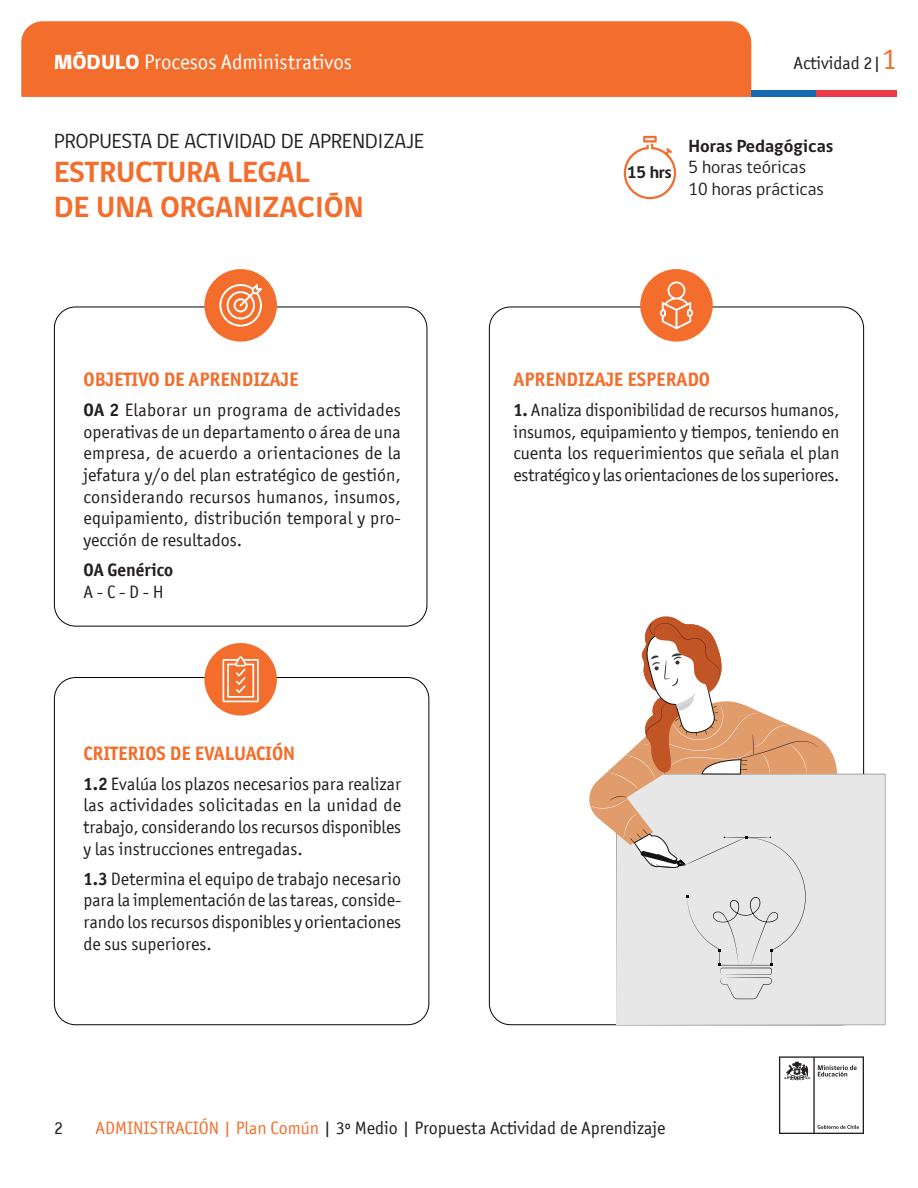
<style>
.page{position:relative;width:918px;height:1188px;background:#fff}
.page>*{position:absolute;margin:0;border:0;box-sizing:border-box;transform-origin:0 0}
.t1{font:700 30px/34.5px "gob CL";color:#f36e2d}
.t2{font:21px "gob CL";color:#231f20}
.t3{font:21px "Officina San ITC";color:#fff}
.t4{font:700 19.5px "Officina San ITC";color:#f36e2d}
.t5{font:18px/21.6px "Officina San ITC";color:#231f20;text-align:justify}
.t6{font:18px/21.6px "gob CL";color:#231f20}
.t7{font:700 18px "gob CL";color:#231f20}
.t8{font:700 18px "Officina San ITC";color:#231f20}
.t9{font:700 17.25px "gob CL";color:#231f20}
.s1{font-family:"gob CL";font-weight:800}
.s2{font-size:30px;color:#f36e2d}
.s3{font-weight:700}
.s4{color:#f36e2d}
</style>
<div class="page">
<svg style="left:779px;top:1056px;width:85px;height:78px"></svg>
<div style="left:21px;top:21px;width:730px;height:76px;background:#f36e2d"></div>
<div style="left:751px;top:90px;width:65px;height:7px;background:#166ab5"></div>
<div style="left:816px;top:90px;width:81px;height:7px;background:#eb3946"></div>
<div style="left:54px;top:307px;width:373px;height:319px;border:1px solid #040503;border-radius:21px"></div>
<div style="left:640px;top:269px;width:73px;height:73px;background:#f36e2d;border-radius:50%"></div>
<svg style="left:660px;top:281px;width:33px;height:48px"></svg>
<div style="left:204px;top:643px;width:73px;height:73px;background:#f36e2d;border-radius:50%"></div>
<svg style="left:223px;top:656px;width:36px;height:46px"></svg>
<div style="left:204px;top:269px;width:73px;height:73px;background:#f36e2d;border-radius:50%"></div>
<svg style="left:219px;top:284px;width:43px;height:43px"></svg>
<svg style="left:624px;top:136px;width:52px;height:63px"></svg>
<div style="left:616px;top:774px;width:269px;height:251px;background:#e6e7e6"></div>
<svg style="left:589px;top:616px;width:248px;height:383px"></svg>
<p class="t3" style="left:54px;top:50px;width:300px"><span class="s1">MÓDULO</span> Procesos Administrativos</p>
<p class="t5" style="left:794px;top:52px;width:105px">Actividad 2|<span class="s2">1</span></p>
<p class="t2" style="left:54px;top:127px;width:372px">PROPUESTA DE ACTIVIDAD DE APRENDIZAJE</p>
<h1 class="t1" style="left:54px;top:156px;width:311px">ESTRUCTURA LEGAL<br>DE UNA ORGANIZACIÓN</h1>
<p class="t4" style="left:84px;top:367px;width:216px">OBJETIVO DE APRENDIZAJE</p>
<p class="t5" style="left:84px;top:399px;width:319px"><span class="s3">OA 2</span> Elaborar un programa de actividades operativas de un departamento o área de una empresa, de acuerdo a orientaciones de la jefatura y/o del plan estratégico de gestión, considerando recursos humanos, insumos, equipamiento, distribución temporal y pro&shy;yección de resultados.</p>
<p class="t8" style="left:84px;top:559px;width:91px">OA Genérico</p>
<p class="t5" style="left:84px;top:581px;width:82px">A - C - D - H</p>
<p class="t4" style="left:84px;top:741px;width:213px">CRITERIOS DE EVALUACIÓN</p>
<p class="t5" style="left:84px;top:773px;width:319px"><span class="s3">1.2</span> Evalúa los plazos necesarios para realizar las actividades solicitadas en la unidad de trabajo, considerando los recursos disponibles y las instrucciones entregadas.</p>
<p class="t5" style="left:84px;top:868px;width:319px"><span class="s3">1.3</span> Determina el equipo de trabajo necesario para la implementación de las tareas, conside&shy;rando los recursos disponibles y orientaciones de sus superiores.</p>
<p class="t9" style="left:627px;top:161px;width:46px">15 hrs</p>
<p class="t7" style="left:688px;top:133px;width:147px">Horas Pedagógicas</p>
<p class="t6" style="left:688px;top:157px;width:137px">5 horas teóricas<br>10 horas prácticas</p>
<p class="t4" style="left:514px;top:367px;width:198px">APRENDIZAJE ESPERADO</p>
<p class="t5" style="left:514px;top:399px;width:328px"><span class="s3">1.</span> Analiza disponibilidad de recursos humanos, insumos, equipamiento y tiempos, teniendo en cuenta los requerimientos que señala el plan estratégico y las orientaciones de los superiores.</p>
<p class="t5" style="left:54px;top:1117px;width:10px">2</p>
<p class="t5" style="left:95px;top:1117px;width:572px"><span class="s4">ADMINISTRACIÓN | Plan Común</span> | 3º Medio | Propuesta Actividad de Aprendizaje</p>
</div>
